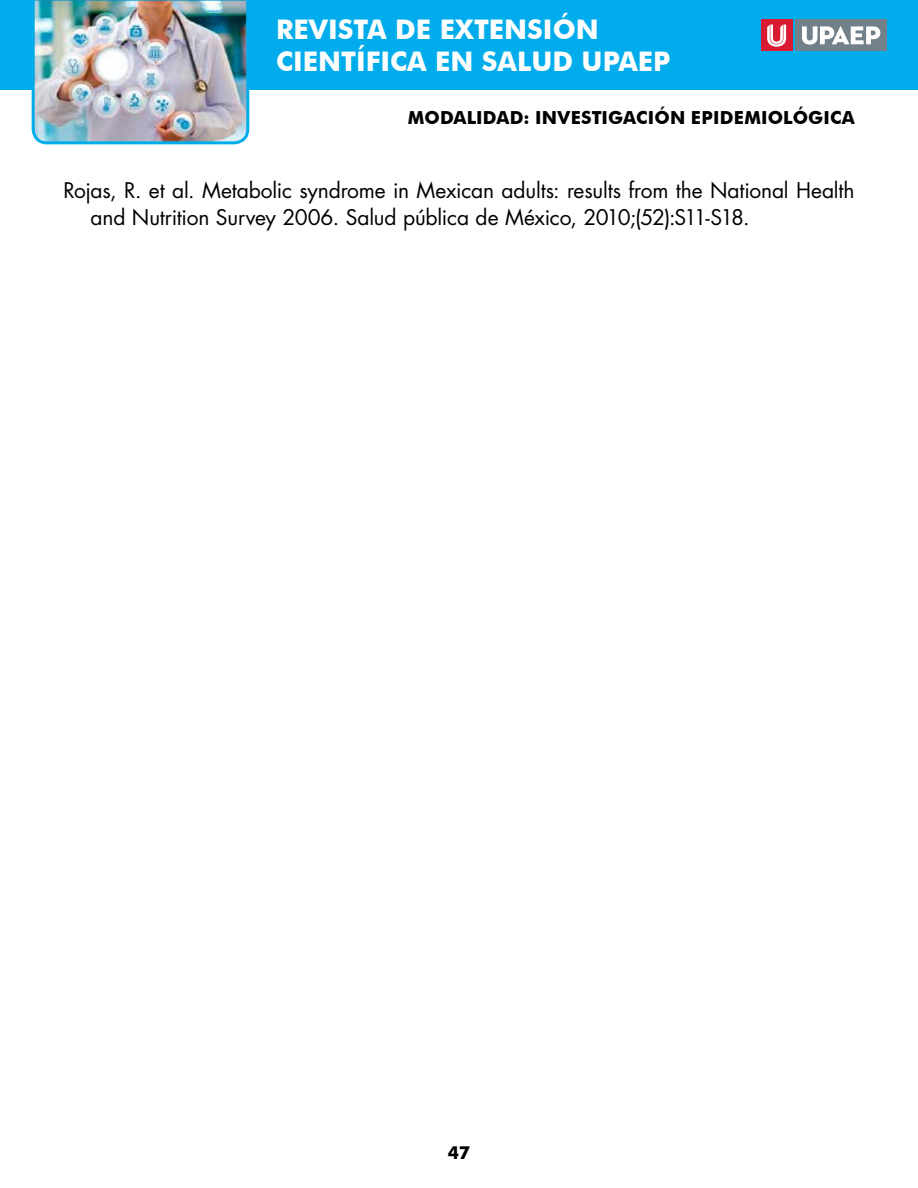
<style>
.page{position:relative;width:918px;height:1188px;background:#fff}
.page>*{position:absolute;margin:0;border:0;box-sizing:border-box;transform-origin:0 0}
.t1{font:700 27px/32.4px "Futura BT";color:#fff}
.t2{font:21px/27px "Futura Std";letter-spacing:-.01em;color:#000}
.t3{font:700 18px "Futura BT";letter-spacing:.005em;color:#000}
</style>
<div class="page">
<div style="left:0;top:0;width:918px;height:90px;background:#00aceb"></div>
<img style="left:31px;top:0;width:219px;height:145px">
<div style="left:796px;top:20px;width:91px;height:31px;background:#72808a"></div>
<svg style="left:802px;top:26px;width:78px;height:19px"></svg>
<div style="left:761px;top:20px;width:31px;height:31px;background:#da1a32"></div>
<svg style="left:767px;top:25px;width:19px;height:22px"></svg>
<p class="t1" style="left:276px;top:13px;width:396px">REVISTA DE EXTENSIÓN<br>CIENTÍFICA EN SALUD UPAEP</p>
<p class="t3" style="left:408px;top:107px;width:449px">MODALIDAD: INVESTIGACIÓN EPIDEMIOLÓGICA</p>
<p class="t2" style="left:91px;top:177px;width:766px;text-indent:-27px">Rojas, R. et al. Metabolic syndrome in Mexican adults: results from the National Health and Nutrition Survey 2006. Salud pública de México, 2010;(52):S11-S18.</p>
<p class="t3" style="left:448px;top:1142px;width:24px">47</p>
</div>
